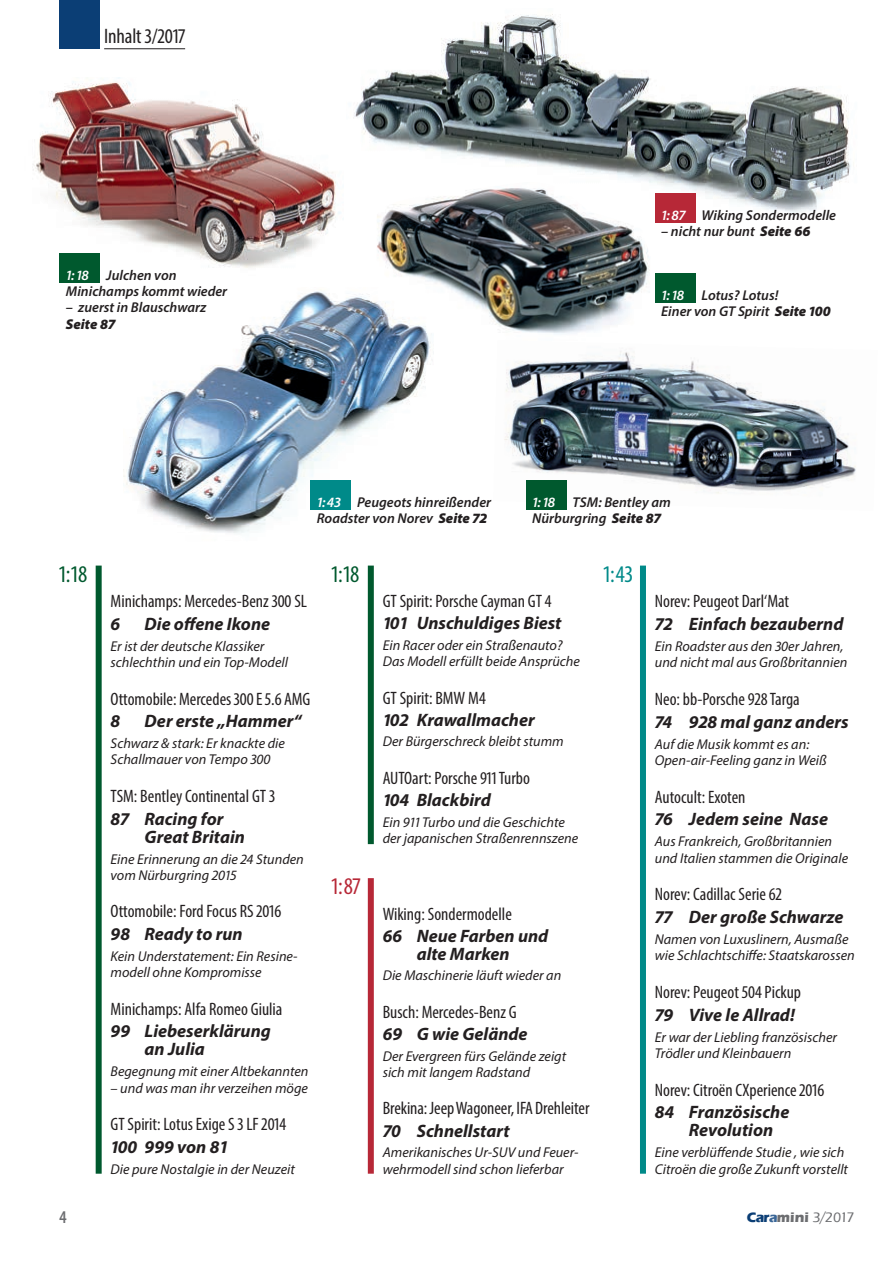
<style>
.page{position:relative;width:893px;height:1263px;background:#fff}
.page>*{position:absolute;margin:0;border:0;box-sizing:border-box;transform-origin:0 0}
.t1{font:condensed 24px "Myriad Pro";color:#00592e}
.t2{font:condensed 24px "Myriad Pro";color:#008a89}
.t3{font:condensed 24px "Myriad Pro";color:#b72837}
.t4{font:condensed 21px "Myriad Pro";letter-spacing:-.005em;color:#231f20}
.t5{font:condensed 18px "Myriad Pro";color:#231f20}
.t6{font:italic 700 18px/18px "Myriad Pro";color:#231f20}
.t7{font:600 condensed 18px "Myriad Pro";color:#6c6d70}
.t8{font:italic 14.25px/16.4px "Myriad Pro";color:#231f20}
.t9{font:italic 600 14.25px/16.4px "Myriad Pro";color:#231f20}
.t10{font:500 14.25px "Eras ITC";color:#6c6d70}
.t11{font:italic 900 14.25px "Myriad Pro";color:#231f20}
.s1{color:#fff}
.s2{font-weight:900}
.s3{font-weight:700;color:#0b3e75}
.s4{font-weight:700;color:#3a6697}
.s5{font-weight:700}
</style>
<div class="page">
<div style="left:60px;top:0;width:40px;height:49px;background:#0b3e75"></div>
<hr style="left:104px;top:48px;width:81px;height:1px;background:#231f20">
<img style="left:353px;top:14px;width:498px;height:206px">
<img style="left:33px;top:77px;width:308px;height:199px">
<img style="left:123px;top:291px;width:305px;height:242px">
<div style="left:655px;top:193px;width:40px;height:30px;background:#b72837"></div>
<div style="left:310px;top:480px;width:41px;height:30px;background:#008a89"></div>
<div style="left:368px;top:878px;width:6px;height:296px;background:#b72837"></div>
<div style="left:96px;top:566px;width:6px;height:608px;background:#00592e"></div>
<div style="left:368px;top:566px;width:6px;height:278px;background:#00592e"></div>
<div style="left:640px;top:566px;width:6px;height:608px;background:#008a89"></div>
<div style="left:60px;top:253px;width:40px;height:30px;background:#00592e"></div>
<img style="left:362px;top:182px;width:296px;height:175px">
<img style="left:493px;top:340px;width:363px;height:170px">
<div style="left:526px;top:480px;width:40px;height:30px;background:#00592e"></div>
<div style="left:655px;top:273px;width:40px;height:30px;background:#00592e"></div>
<h2 class="t4" style="left:104px;top:24px;width:82px">Inhalt 3/2017</h2>
<p class="t9" style="left:66px;top:266px;width:163px"><span class="s1">1:18</span> Julchen von<br>Minichamps kommt wieder</p>
<p class="t9" style="left:66px;top:299px;width:142px">– zuerst in Blauschwarz</p>
<p class="t11" style="left:66px;top:316px;width:51px">Seite 87</p>
<h1 class="t1" style="left:60px;top:559px;width:29px">1:18</h1>
<p class="t9" style="left:661px;top:207px;width:176px"><span class="s1">1:87</span> Wiking Sondermodelle</p>
<p class="t9" style="left:661px;top:223px;width:151px">– nicht nur bunt <span class="s2">Seite 66</span></p>
<p class="t9" style="left:661px;top:286px;width:171px"><span class="s1">1:18</span> Lotus? Lotus!<br>Einer von GT Spirit <span class="s2">Seite 100</span></p>
<p class="t9" style="left:317px;top:494px;width:176px"><span class="s1">1:43</span> Peugeots hinreißender<br>Roadster von Norev <span class="s2">Seite 72</span></p>
<h1 class="t1" style="left:332px;top:559px;width:29px">1:18</h1>
<p class="t9" style="left:532px;top:494px;width:140px"><span class="s1">1:18</span> TSM: Bentley am<br>Nürburgring <span class="s2">Seite 87</span></p>
<h1 class="t2" style="left:604px;top:559px;width:31px">1:43</h1>
<p class="t5" style="left:111px;top:590px;width:198px">Minichamps: Mercedes-Benz 300 SL</p>
<p class="t6" style="left:111px;top:614px;width:11px">6</p>
<p class="t6" style="left:145px;top:614px;width:127px">Die offene Ikone</p>
<p class="t8" style="left:111px;top:637px;width:179px">Er ist der deutsche Klassiker schlechthin und ein Top-Modell</p>
<p class="t5" style="left:111px;top:688px;width:201px">Ottomobile: Mercedes 300 E 5.6 AMG</p>
<p class="t6" style="left:111px;top:712px;width:11px">8</p>
<p class="t6" style="left:145px;top:712px;width:158px">Der erste „Hammer“</p>
<p class="t8" style="left:111px;top:735px;width:176px">Schwarz &amp; stark: Er knackte die<br>Schallmauer von Tempo 300</p>
<p class="t5" style="left:111px;top:785px;width:166px">TSM: Bentley Continental GT 3</p>
<p class="t6" style="left:145px;top:809px;width:102px;text-indent:-34px">87 Racing for<br>Great Britain</p>
<p class="t8" style="left:111px;top:850px;width:195px">Eine Erinnerung an die 24 Stunden vom Nürburgring 2015</p>
<p class="t5" style="left:111px;top:901px;width:172px">Ottomobile: Ford Focus RS 2016</p>
<p class="t6" style="left:111px;top:924px;width:134px">98 Ready to run</p>
<p class="t8" style="left:111px;top:948px;width:189px">Kein Understatement: Ein Resine&shy;modell ohne Kompromisse</p>
<p class="t5" style="left:111px;top:998px;width:173px">Minichamps: Alfa Romeo Giulia</p>
<p class="t6" style="left:145px;top:1022px;width:128px;text-indent:-34px">99 Liebeserklärung an Julia</p>
<p class="t8" style="left:111px;top:1063px;width:199px">Begegnung mit einer Altbekannten</p>
<p class="t8" style="left:111px;top:1079px;width:199px">– und was man ihr verzeihen möge</p>
<p class="t5" style="left:111px;top:1113px;width:177px">GT Spirit: Lotus Exige S 3 LF 2014</p>
<p class="t6" style="left:111px;top:1137px;width:118px">100 999 von 81</p>
<p class="t8" style="left:111px;top:1160px;width:186px">Die pure Nostalgie in der Neuzeit</p>
<h1 class="t3" style="left:332px;top:872px;width:30px">1:87</h1>
<p class="t5" style="left:383px;top:590px;width:170px">GT Spirit: Porsche Cayman GT 4</p>
<p class="t6" style="left:383px;top:614px;width:180px">101 Unschuldiges Biest</p>
<p class="t8" style="left:383px;top:637px;width:199px">Ein Racer oder ein Straßenauto?<br>Das Modell erfüllt beide Ansprüche</p>
<p class="t5" style="left:383px;top:687px;width:105px">GT Spirit: BMW M4</p>
<p class="t6" style="left:383px;top:710px;width:154px">102 Krawallmacher</p>
<p class="t8" style="left:383px;top:733px;width:182px">Der Bürgerschreck bleibt stumm</p>
<p class="t5" style="left:383px;top:767px;width:149px">AUTOart: Porsche 911 Turbo</p>
<p class="t6" style="left:383px;top:790px;width:110px">104 Blackbird</p>
<p class="t8" style="left:383px;top:813px;width:197px">Ein 911 Turbo und die Geschichte der japanischen Straßenrennszene</p>
<p class="t5" style="left:383px;top:903px;width:131px">Wiking: Sondermodelle</p>
<p class="t6" style="left:383px;top:926px;width:167px;text-align:center">66 Neue Farben und alte Marken</p>
<p class="t8" style="left:383px;top:967px;width:180px">Die Maschinerie läuft wieder an</p>
<p class="t5" style="left:383px;top:1001px;width:136px">Busch: Mercedes-Benz G</p>
<p class="t6" style="left:383px;top:1024px;width:146px">69 G wie Gelände</p>
<p class="t8" style="left:383px;top:1047px;width:185px">Der Evergreen fürs Gelände zeigt sich mit langem Radstand</p>
<p class="t5" style="left:383px;top:1097px;width:208px">Brekina: Jeep Wagoneer, IFA Drehleiter</p>
<p class="t6" style="left:383px;top:1121px;width:129px">70 Schnellstart</p>
<p class="t8" style="left:383px;top:1144px;width:197px">Amerikanisches Ur-SUV und Feuer&shy;wehrmodell sind schon lieferbar</p>
<p class="t5" style="left:655px;top:590px;width:136px">Norev: Peugeot Darl‘Mat</p>
<p class="t6" style="left:655px;top:614px;width:190px">72 Einfach bezaubernd</p>
<p class="t8" style="left:655px;top:638px;width:194px">Ein Roadster aus den 30er Jahren, und nicht mal aus Großbritannien</p>
<p class="t5" style="left:655px;top:688px;width:146px">Neo: bb-Porsche 928 Targa</p>
<p class="t6" style="left:655px;top:712px;width:195px">74 928 mal ganz anders</p>
<p class="t8" style="left:655px;top:735px;width:173px">Auf die Musik kommt es an:<br>Open-air-Feeling ganz in Weiß</p>
<p class="t5" style="left:655px;top:786px;width:92px">Autocult: Exoten</p>
<p class="t6" style="left:655px;top:810px;width:175px">76 Jedem seine Nase</p>
<p class="t8" style="left:655px;top:833px;width:195px">Aus Frankreich, Großbritannien und Italien stammen die Originale</p>
<p class="t5" style="left:655px;top:883px;width:128px">Norev: Cadillac Serie 62</p>
<p class="t6" style="left:655px;top:907px;width:190px">77 Der große Schwarze</p>
<p class="t8" style="left:655px;top:931px;width:201px">Namen von Luxuslinern, Ausmaße wie Schlachtschiffe: Staatskarossen</p>
<p class="t5" style="left:655px;top:981px;width:148px">Norev: Peugeot 504 Pickup</p>
<p class="t6" style="left:655px;top:1005px;width:142px">79 Vive le Allrad!</p>
<p class="t8" style="left:655px;top:1028px;width:184px">Er war der Liebling französischer<br>Trödler und Kleinbauern</p>
<p class="t5" style="left:655px;top:1079px;width:171px">Norev: Citroën CXperience 2016</p>
<p class="t6" style="left:689px;top:1103px;width:102px;text-indent:-34px">84 Französische<br>Revolution</p>
<p class="t8" style="left:655px;top:1144px;width:195px">Eine verblüffende Studie , wie sich<br>Citroën die große Zukunft vorstellt</p>
<p class="t7" style="left:60px;top:1207px;width:9px">4</p>
<p class="t10" style="left:747px;top:1209px;width:109px"><span class="s3">Car</span><span class="s4">a</span><span class="s5">mini</span> 3/2017</p>
</div>
